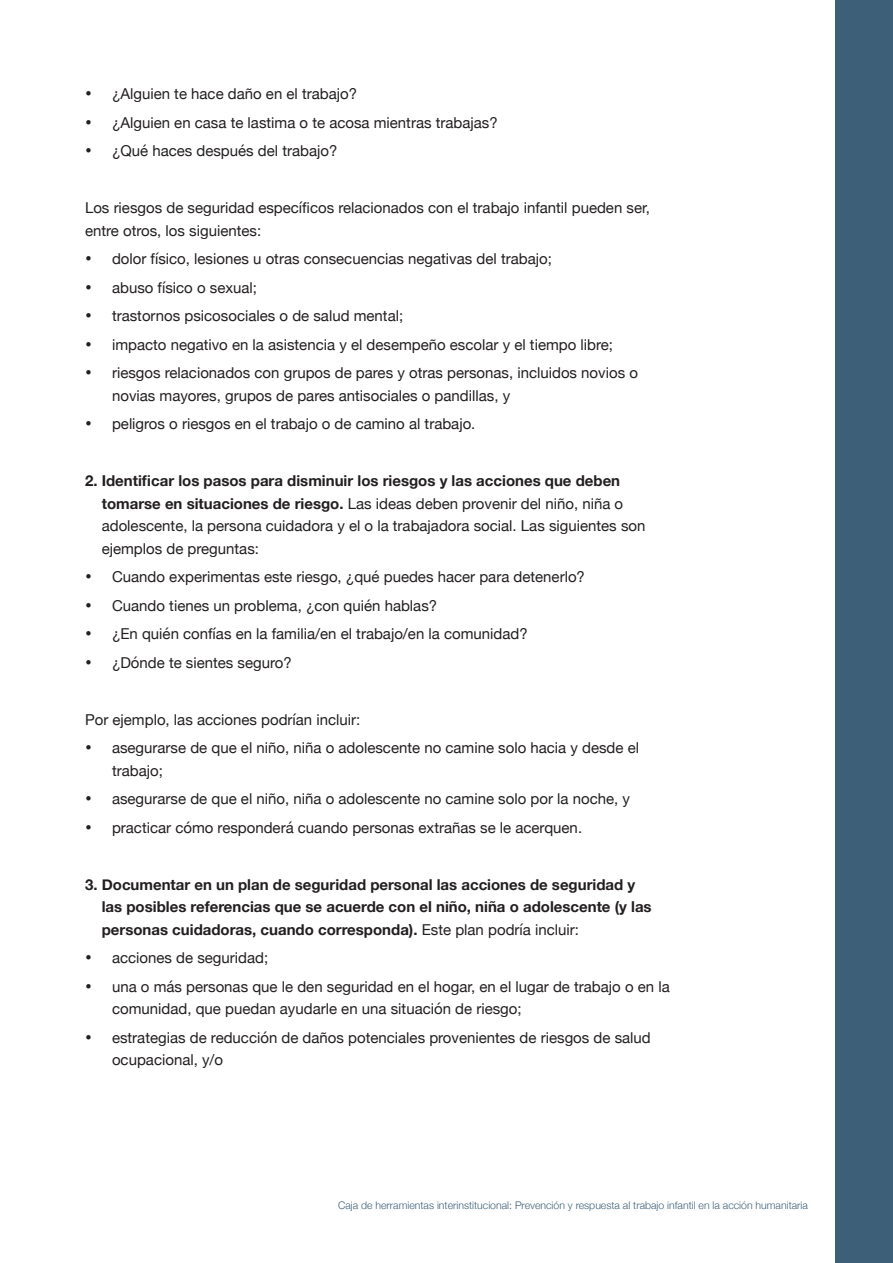
<style>
.page{position:relative;width:893px;height:1263px;background:#fff}
.page>*{position:absolute;margin:0;border:0;box-sizing:border-box;transform-origin:0 0}
.t1{font:15px/22.5px "Helvetica Neue";color:#231f20}
.t2{font:700 15px/22.5px "Helvetica Neue";color:#231f20}
.t3{font:300 10.5px "Helvetica Neue";color:#3d5f78}
.s1{font-weight:700}
.s2{font-weight:400}
</style>
<div class="page">
<div style="left:836px;top:0;width:57px;height:1263px;background:#3d5f78"></div>
<p class="t1" style="left:85px;top:84px;width:274px">• ¿Alguien te hace daño en el trabajo?</p>
<p class="t1" style="left:85px;top:112px;width:414px">• ¿Alguien en casa te lastima o te acosa mientras trabajas?</p>
<p class="t1" style="left:85px;top:141px;width:254px">• ¿Qué haces después del trabajo?</p>
<p class="t1" style="left:85px;top:198px;width:566px">Los riesgos de seguridad específicos relacionados con el trabajo infantil pueden ser, entre otros, los siguientes:</p>
<p class="t1" style="left:85px;top:249px;width:468px">• dolor físico, lesiones u otras consecuencias negativas del trabajo;</p>
<p class="t1" style="left:85px;top:277px;width:174px">• abuso físico o sexual;</p>
<p class="t1" style="left:85px;top:306px;width:320px">• trastornos psicosociales o de salud mental;</p>
<p class="t1" style="left:85px;top:334px;width:529px">• impacto negativo en la asistencia y el desempeño escolar y el tiempo libre;</p>
<p class="t1" style="left:112px;top:363px;width:527px;text-indent:-27px">• riesgos relacionados con grupos de pares y otras personas, incluidos novios o novias mayores, grupos de pares antisociales o pandillas, y</p>
<p class="t1" style="left:85px;top:414px;width:392px">• peligros o riesgos en el trabajo o de camino al trabajo.</p>
<p class="t1" style="left:102px;top:471px;width:545px;text-indent:-17px"><span class="s1">2. Identificar los pasos para disminuir los riesgos y las acciones que deben tomarse en situaciones de riesgo.</span> Las ideas deben provenir del niño, niña o adolescente, la persona cuidadora y el o la trabajadora social. Las siguientes son ejemplos de preguntas:</p>
<p class="t1" style="left:85px;top:567px;width:501px">• Cuando experimentas este riesgo, ¿qué puedes hacer para detenerlo?</p>
<p class="t1" style="left:85px;top:595px;width:354px">• Cuando tienes un problema, ¿con quién hablas?</p>
<p class="t1" style="left:85px;top:624px;width:444px">• ¿En quién confías en la familia/en el trabajo/en la comunidad?</p>
<p class="t1" style="left:85px;top:652px;width:208px">• ¿Dónde te sientes seguro?</p>
<p class="t1" style="left:85px;top:709px;width:277px">Por ejemplo, las acciones podrían incluir:</p>
<p class="t1" style="left:112px;top:738px;width:529px;text-indent:-27px">• asegurarse de que el niño, niña o adolescente no camine solo hacia y desde el trabajo;</p>
<p class="t1" style="left:85px;top:789px;width:546px">• asegurarse de que el niño, niña o adolescente no camine solo por la noche, y</p>
<p class="t1" style="left:85px;top:817px;width:499px">• practicar cómo responderá cuando personas extrañas se le acerquen.</p>
<p class="t2" style="left:102px;top:874px;width:551px;text-indent:-17px">3. Documentar en un plan de seguridad personal las acciones de seguridad y las posibles referencias que se acuerde con el niño, niña o adolescente (y las personas cuidadoras, cuando corresponda). <span class="s2">Este plan podría incluir:</span></p>
<p class="t1" style="left:85px;top:948px;width:185px">• acciones de seguridad;</p>
<p class="t1" style="left:112px;top:976px;width:559px;text-indent:-27px">• una o más personas que le den seguridad en el hogar, en el lugar de trabajo o en la comunidad, que puedan ayudarle en una situación de riesgo;</p>
<p class="t1" style="left:112px;top:1027px;width:540px;text-indent:-27px">• estrategias de reducción de daños potenciales provenientes de riesgos de salud ocupacional, y/o</p>
<p class="t3" style="left:338px;top:1197px;width:471px">Caja de herramientas interinstitucional: Prevención y respuesta al trabajo infantil en la acción humanitaria</p>
</div>
